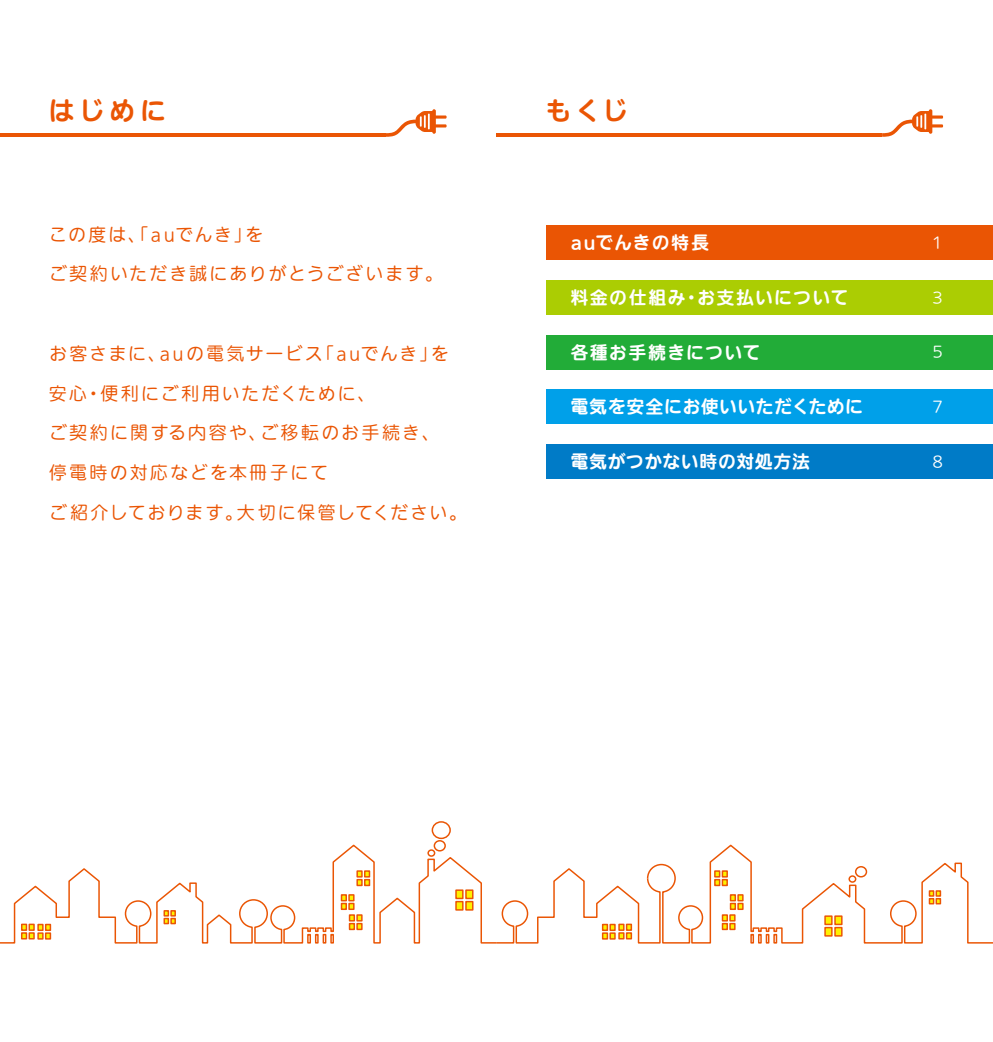
<style>
.page{position:relative;width:993px;height:1042px;background:#fff}
.page>*{position:absolute;margin:0;border:0;box-sizing:border-box;transform-origin:0 0}
.t1{font:700 24.85px "Iwa UDR Go Pro";letter-spacing:.2em;color:#ea5504}
.t2{font:100 17.32px "Iwa UDR Go Pro";letter-spacing:.145em;color:#ea5504}
.t3{font:700 17.32px "Iwa UDR Go Pro";letter-spacing:.105em;color:#fff}
.t4{font:100 17.32px "Iwa UDR Go Pro";letter-spacing:.125em;color:#ea5504}
.t5{font:700 17.32px "Iwa UDR Go Pro";letter-spacing:.08em;color:#fff}
.t6{font:100 17.32px "Iwa UDR Go Pro";letter-spacing:.165em;color:#ea5504}
.t7{font:700 17.32px "Iwa UDR Go Pro";letter-spacing:.06em;color:#fff}
.t8{font:100 14.88px "Iwa UDR Go Pro";color:#fff}
</style>
<div class="page">
<svg style="left:0;top:843px;width:494px;height:101px"></svg>
<div style="left:427px;top:849px;width:8px;height:8px;border:1px solid #ea5504;border-radius:50%"></div>
<div style="left:433px;top:840px;width:13px;height:11px;border:1px solid #ea5504;border-radius:50%"></div>
<div style="left:431px;top:821px;width:19px;height:18px;border:1px solid #ea5504;border-radius:50%"></div>
<svg style="left:21px;top:932px;width:6px;height:7px"></svg>
<svg style="left:29px;top:932px;width:6px;height:7px"></svg>
<svg style="left:29px;top:923px;width:6px;height:8px"></svg>
<svg style="left:21px;top:923px;width:6px;height:8px"></svg>
<div style="left:37px;top:932px;width:7px;height:7px;background:#fff100;border:1px solid #ea5504"></div>
<svg style="left:45px;top:932px;width:6px;height:7px"></svg>
<svg style="left:45px;top:924px;width:6px;height:7px"></svg>
<div style="left:37px;top:924px;width:7px;height:7px;background:#fff100;border:1px solid #ea5504"></div>
<svg style="left:163px;top:910px;width:13px;height:14px"></svg>
<svg style="left:356px;top:879px;width:6px;height:7px"></svg>
<svg style="left:364px;top:879px;width:6px;height:7px"></svg>
<svg style="left:364px;top:870px;width:6px;height:7px"></svg>
<svg style="left:356px;top:870px;width:6px;height:7px"></svg>
<svg style="left:340px;top:903px;width:7px;height:7px"></svg>
<svg style="left:348px;top:903px;width:6px;height:7px"></svg>
<svg style="left:348px;top:894px;width:6px;height:7px"></svg>
<svg style="left:340px;top:894px;width:7px;height:7px"></svg>
<svg style="left:349px;top:923px;width:6px;height:7px"></svg>
<svg style="left:356px;top:923px;width:6px;height:7px"></svg>
<svg style="left:356px;top:914px;width:6px;height:7px"></svg>
<svg style="left:349px;top:914px;width:6px;height:7px"></svg>
<svg style="left:454px;top:888px;width:20px;height:23px"></svg>
<svg style="left:494px;top:844px;width:498px;height:100px"></svg>
<svg style="left:385px;top:109px;width:61px;height:28px"></svg>
<svg style="left:433px;top:115px;width:13px;height:4px"></svg>
<hr style="left:0;top:133px;width:385px;height:4px;background:#ea5504">
<svg style="left:881px;top:109px;width:61px;height:28px"></svg>
<svg style="left:929px;top:115px;width:13px;height:4px"></svg>
<hr style="left:496px;top:133px;width:385px;height:4px;background:#ea5504">
<div style="left:545px;top:225px;width:447px;height:35px;background:#ea5504"></div>
<div style="left:545px;top:280px;width:447px;height:35px;background:#abcd03"></div>
<div style="left:545px;top:335px;width:447px;height:34px;background:#22ac38"></div>
<div style="left:545px;top:389px;width:447px;height:35px;background:#00a0e9"></div>
<div style="left:545px;top:444px;width:447px;height:34px;background:#007bc7"></div>
<h1 class="t1" style="left:49px;top:93px;width:118px">はじめに</h1>
<h1 class="t1" style="left:545px;top:93px;width:83px">もくじ</h1>
<p class="t2" style="left:49px;top:222px;width:215px">この度は、「auでんき」を</p>
<p class="t2" style="left:49px;top:262px;width:395px">ご契約いただき誠にありがとうございます。</p>
<p class="t2" style="left:49px;top:341px;width:400px">お客さまに、auの電気サービス「auでんき」を</p>
<p class="t2" style="left:49px;top:381px;width:327px">安心・便利にご利用いただくために、</p>
<p class="t6" style="left:49px;top:420px;width:392px">ご契約に関する内容や、ご移転のお手続き、</p>
<p class="t2" style="left:49px;top:460px;width:280px">停電時の対応などを本冊子にて</p>
<p class="t4" style="left:49px;top:500px;width:419px">ご紹介しております。大切に保管してください。</p>
<p class="t5" style="left:570px;top:230px;width:139px">auでんきの特長</p>
<p class="t8" style="left:932px;top:232px;width:12px">1</p>
<p class="t3" style="left:570px;top:285px;width:279px">料金の仕組み・お支払いについて</p>
<p class="t3" style="left:570px;top:340px;width:191px">各種お手続きについて</p>
<p class="t7" style="left:570px;top:394px;width:294px">電気を安全にお使いいただくために</p>
<p class="t5" style="left:570px;top:449px;width:241px">電気がつかない時の対処方法</p>
<p class="t8" style="left:932px;top:287px;width:12px">3</p>
<p class="t8" style="left:932px;top:341px;width:12px">5</p>
<p class="t8" style="left:932px;top:396px;width:12px">7</p>
<p class="t8" style="left:932px;top:450px;width:12px">8</p>
</div>
